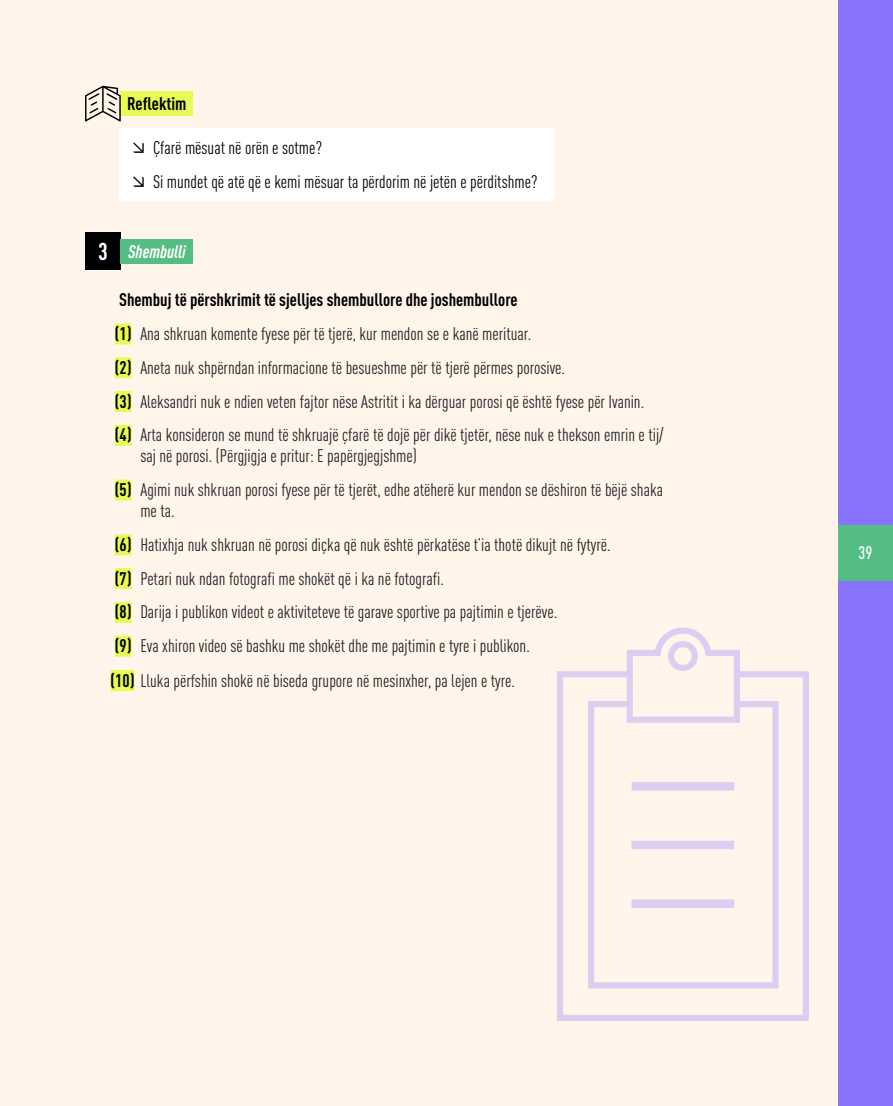
<style>
.page{position:relative;width:893px;height:1106px;background:#fff}
.page>*{position:absolute;margin:0;border:0;box-sizing:border-box;transform-origin:0 0}
.t1{font:condensed 18px/33.8px "DIN Pro";color:#202124}
.t2{font:condensed 18px/33.8px "DIN Pro";color:#000}
.t3{font:italic 700 condensed 18px "DIN Pro";color:#fff}
.t4{font:700 condensed 18px "DIN Pro";color:#000}
.t5{font:500 condensed 18px "DIN Pro";color:#fff}
.s1{font-style:normal;font-size:24px}
.s2{font-weight:700;color:#000}
</style>
<div class="page">
<div style="left:0;top:0;width:838px;height:1106px;background:#fff5eb"></div>
<div style="left:838px;top:0;width:55px;height:1106px;background:#8773fc"></div>
<div style="left:838px;top:525px;width:55px;height:55px;background:#54bd83"></div>
<svg style="left:557px;top:627px;width:252px;height:393px;fill:#fff5eb"></svg>
<div style="left:115px;top:323px;width:17px;height:21px;background:#e6fc54"></div>
<div style="left:115px;top:357px;width:17px;height:21px;background:#e6fc54"></div>
<div style="left:115px;top:391px;width:17px;height:21px;background:#e6fc54"></div>
<div style="left:115px;top:425px;width:17px;height:21px;background:#e6fc54"></div>
<div style="left:115px;top:479px;width:17px;height:21px;background:#e6fc54"></div>
<div style="left:115px;top:534px;width:17px;height:21px;background:#e6fc54"></div>
<div style="left:115px;top:568px;width:17px;height:21px;background:#e6fc54"></div>
<div style="left:115px;top:602px;width:17px;height:21px;background:#e6fc54"></div>
<div style="left:115px;top:635px;width:17px;height:21px;background:#e6fc54"></div>
<div style="left:111px;top:670px;width:24px;height:21px;background:#e6fc54"></div>
<div style="left:121px;top:91px;width:72px;height:25px;background:#e6fc54"></div>
<svg style="left:85px;top:86px;width:36px;height:35px"></svg>
<div style="left:119px;top:128px;width:435px;height:72px;background:#fff"></div>
<div style="left:85px;top:233px;width:36px;height:37px;background:#000"></div>
<div style="left:121px;top:239px;width:72px;height:25px;background:#54bd83"></div>
<p class="t4" style="left:127px;top:90px;width:61px">Reflektim</p>
<p class="t2" style="left:153px;top:129px;width:386px">Çfarë mësuat në orën e sotme?<br>Si mundet që atë që e kemi mësuar ta përdorim në jetën e përditshme?</p>
<p class="t3" style="left:98px;top:238px;width:89px"><span class="s1">3</span> Shembulli</p>
<p class="t1" style="left:115px;top:282px;width:550px"><span class="s2">Shembuj të përshkrimit të sjelljes shembullore dhe joshembullore<br>(1)</span> Аna shkruan komente fyese për të tjerë, kur mendon se e kanë merituar.<br><span class="s2">(2)</span> Aneta nuk shpërndan informacione të besueshme për të tjerë përmes porosive.<br><span class="s2">(3)</span> Aleksandri nuk e ndien veten fajtor nëse Astritit i ka dërguar porosi që është fyese për Ivanin. <span class="s2">(4)</span> Аrta konsideron se mund të shkruajë çfarë të dojë për dikë tjetër, nëse nuk e thekson emrin e tij/</p>
<p class="t1" style="left:115px;top:438px;width:550px;text-indent:26px">saj në porosi. (Përgjigja e pritur: E papërgjegjshme)<br><span class="s2">(5)</span> Agimi nuk shkruan porosi fyese për të tjerët, edhe atëherë kur mendon se dëshiron të bëjë shaka</p>
<p class="t1" style="left:111px;top:492px;width:502px;text-indent:30px">me ta.<br><span class="s2">(6)</span> Hatixhja nuk shkruan në porosi diçka që nuk është përkatëse t’ia thotë dikujt në fytyrë. <span class="s2">(7)</span> Petari nuk ndan fotografi me shokët që i ka në fotografi.<br><span class="s2">(8)</span> Darija i publikon videot e aktiviteteve të garave sportive pa pajtimin e tjerëve.<br><span class="s2">(9)</span> Eva xhiron video së bashku me shokët dhe me pajtimin e tyre i publikon.<br><span class="s2">(10)</span> Lluka përfshin shokë në biseda grupore në mesinxher, pa lejen e tyre.</p>
<p class="t5" style="left:858px;top:539px;width:15px">39</p>
</div>
